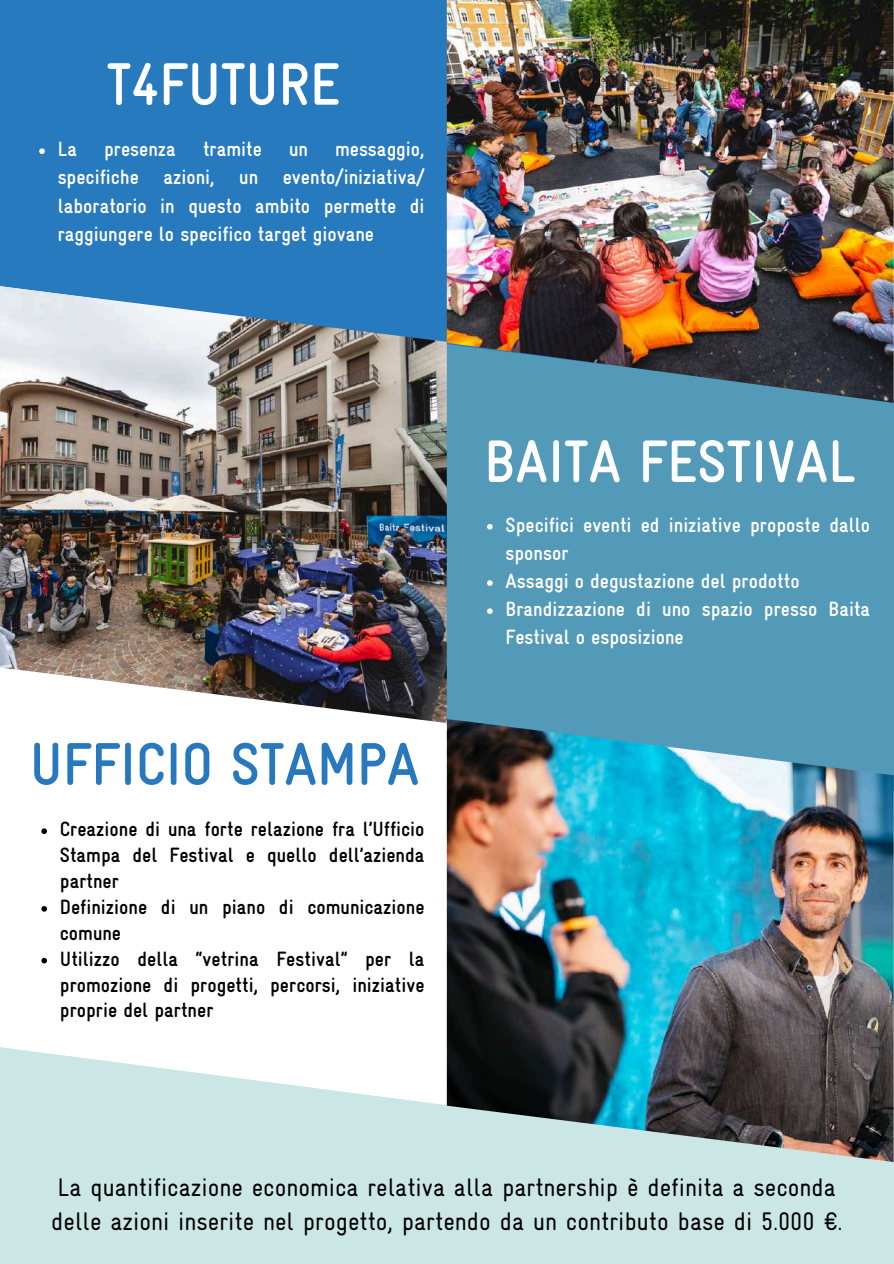
<style>
.page{position:relative;width:894px;height:1264px;background:#fff}
.page>*{position:absolute;margin:0;border:0;box-sizing:border-box;transform-origin:0 0}
.t1{font:700 60px "Gravur Condensed";color:#fff}
.t2{font:700 60px "Gravur Condensed";color:#2778bc}
.t3{font:25.5px/34.8px "Gravur Condensed";color:#000}
.t4{font:700 20.85px/28.2px "Gravur Condensed";color:#fff;text-align:justify}
.t5{font:700 20.85px/25.8px "Gravur Condensed";color:#000}
</style>
<div class="page">
<div style="left:0;top:0;width:893px;height:1263px;background:#cbe7e5"></div>
<div style="left:446px;top:403px;width:447px;height:316px;background:#5399b8"></div>
<svg style="left:0;top:662px;width:657px;height:443px;fill:#fff"></svg>
<img style="left:446px;top:719px;width:447px;height:442px">
<div style="left:0;top:0;width:446px;height:286px;background:#287abe"></div>
<svg style="left:39px;top:148px;width:6px;height:6px"></svg>
<svg style="left:487px;top:524px;width:5px;height:5px"></svg>
<svg style="left:487px;top:580px;width:5px;height:6px"></svg>
<svg style="left:487px;top:608px;width:5px;height:6px"></svg>
<svg style="left:41px;top:828px;width:6px;height:6px"></svg>
<svg style="left:41px;top:906px;width:6px;height:5px"></svg>
<svg style="left:41px;top:957px;width:6px;height:6px"></svg>
<img style="left:0;top:286px;width:446px;height:437px">
<img style="left:446px;top:0;width:447px;height:403px">
<h1 class="t1" style="left:107px;top:60px;width:235px">T4FUTURE</h1>
<p class="t4" style="left:58px;top:137px;width:368px;text-indent:277px">messaggio, specifiche azioni, un evento/iniziativa/ laboratorio in questo ambito permette di raggiungere lo specifico target giovane</p>
<p class="t4" style="left:58px;top:137px;width:21px">La</p>
<p class="t4" style="left:104px;top:137px;width:73px">presenza</p>
<p class="t4" style="left:203px;top:137px;width:60px">tramite</p>
<p class="t4" style="left:289px;top:137px;width:20px">un</p>
<h1 class="t2" style="left:30px;top:739px;width:391px">UFFICIO STAMPA</h1>
<p class="t5" style="left:60px;top:818px;width:366px">Creazione di una forte relazione fra l’Ufficio<br>Stampa del Festival e quello dell’azienda partner<br>Definizione di un piano di comunicazione comune<br>Utilizzo della “vetrina Festival” per la promozione di progetti, percorsi, iniziative proprie del partner</p>
<h1 class="t1" style="left:484px;top:437px;width:373px">BAITA FESTIVAL</h1>
<p class="t4" style="left:505px;top:512px;width:366px;text-align:left">Specifici eventi ed iniziative proposte dallo sponsor<br>Assaggi o degustazione del prodotto<br>Brandizzazione di uno spazio presso Baita<br>Festival o esposizione</p>
<p class="t3" style="left:51px;top:1171px;width:792px">La quantificazione economica relativa alla partnership è definita a seconda delle azioni inserite nel progetto, partendo da un contributo base di 5.000 €.</p>
</div>
